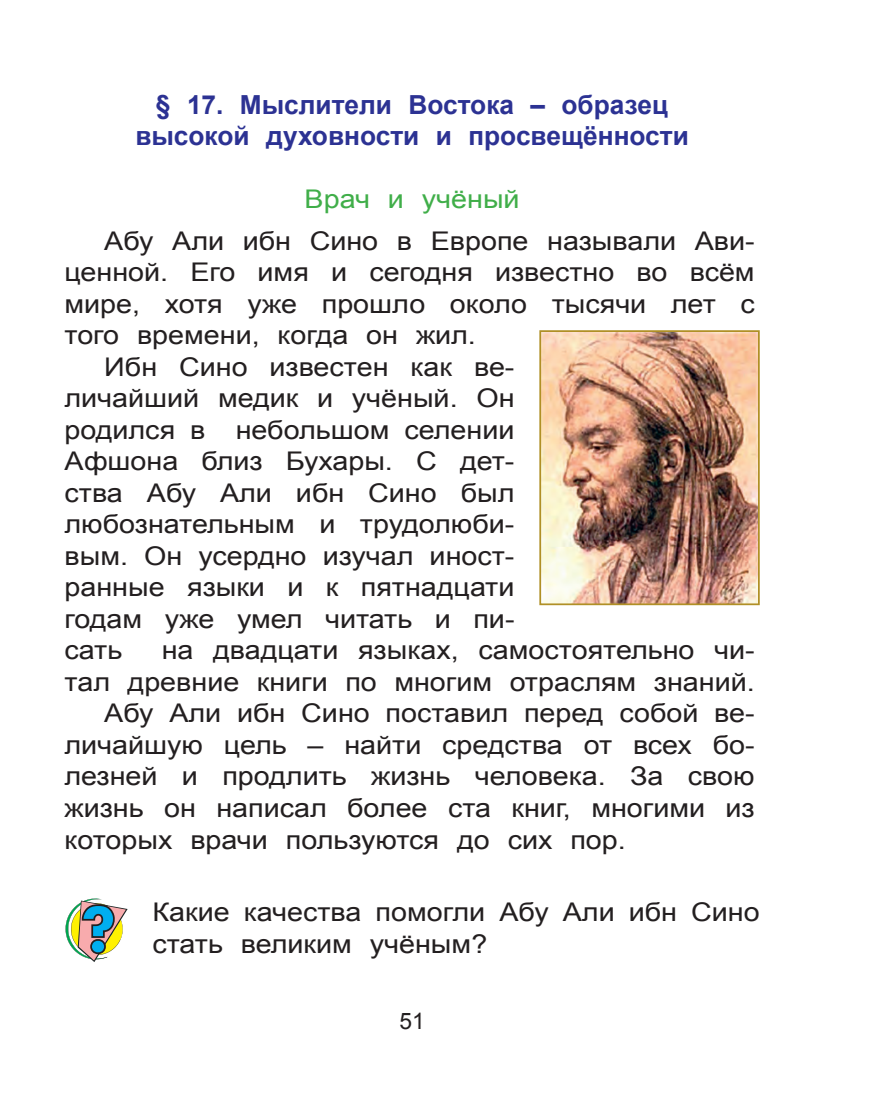
<style>
.page{position:relative;width:869px;height:1117px;background:#fff}
.page>*{position:absolute;margin:0;border:0;box-sizing:border-box;transform-origin:0 0}
.t1{font:700 26.25px/31.5px "Arial";color:#2c3293;text-align:center}
.t2{font:25.72px/31.5px "Arial";color:#231f20;scale:1.11 1}
.t3{font:25.72px "Arial";color:#40ae49;scale:1.11 1}
.t4{font:22.75px "Arial";color:#231f20}
</style>
<div class="page">
<img style="left:542px;top:333px;width:214px;height:269px">
<div style="left:539px;top:330px;width:220px;height:275px;border:2px solid #b09026"></div>
<svg style="left:65px;top:898px;width:62px;height:63px"></svg>
<p class="t1" style="left:135px;top:89px;width:554px">§ 17. Мыслители Востока – образец высокой духовности и просвещённости</p>
<p class="t3" style="left:304px;top:182px;width:195px">Врач и учёный</p>
<p class="t2" style="left:104px;top:225px;width:587px">Абу Али ибн Сино в Европе называли Ави-</p>
<p class="t2" style="left:64px;top:256px;width:623px">ценной. Его имя и сегодня известно во всём</p>
<p class="t2" style="left:64px;top:288px;width:623px">мире, хотя уже прошло около тысячи лет с</p>
<p class="t2" style="left:64px;top:319px;width:372px">того времени, когда он жил.</p>
<p class="t2" style="left:104px;top:351px;width:371px">Ибн Сино известен как ве-</p>
<p class="t2" style="left:64px;top:382px;width:406px">личайший медик и учёный. Он</p>
<p class="t2" style="left:64px;top:414px;width:406px">родился в небольшом селении</p>
<p class="t2" style="left:64px;top:445px;width:406px">Афшона близ Бухары. С дет-</p>
<p class="t2" style="left:64px;top:477px;width:406px">ства Абу Али ибн Сино был</p>
<p class="t2" style="left:64px;top:508px;width:406px">любознательным и трудолюби-</p>
<p class="t2" style="left:64px;top:540px;width:406px">вым. Он усердно изучал иност-</p>
<p class="t2" style="left:64px;top:571px;width:406px">ранные языки и к пятнадцати</p>
<p class="t2" style="left:64px;top:603px;width:407px">годам уже умел читать и пи-</p>
<p class="t2" style="left:65px;top:634px;width:53px">сать</p>
<p class="t2" style="left:162px;top:634px;width:535px">на двадцати языках, самостоятельно чи-</p>
<p class="t2" style="left:65px;top:666px;width:623px">тал древние книги по многим отраслям знаний.</p>
<p class="t2" style="left:104px;top:697px;width:587px">Абу Али ибн Сино поставил перед собой ве-</p>
<p class="t2" style="left:64px;top:729px;width:623px">личайшую цель – найти средства от всех бо-</p>
<p class="t2" style="left:64px;top:760px;width:623px">лезней и продлить жизнь человека. За свою</p>
<p class="t2" style="left:64px;top:792px;width:623px">жизнь он написал более ста книг, многими из</p>
<p class="t2" style="left:64px;top:823px;width:507px">которых врачи пользуются до сих пор.</p>
<p class="t2" style="left:152px;top:896px;width:548px">Какие качества помогли Абу Али ибн Сино стать великим учёным?</p>
<p class="t4" style="left:399px;top:1005px;width:27px">51</p>
</div>
